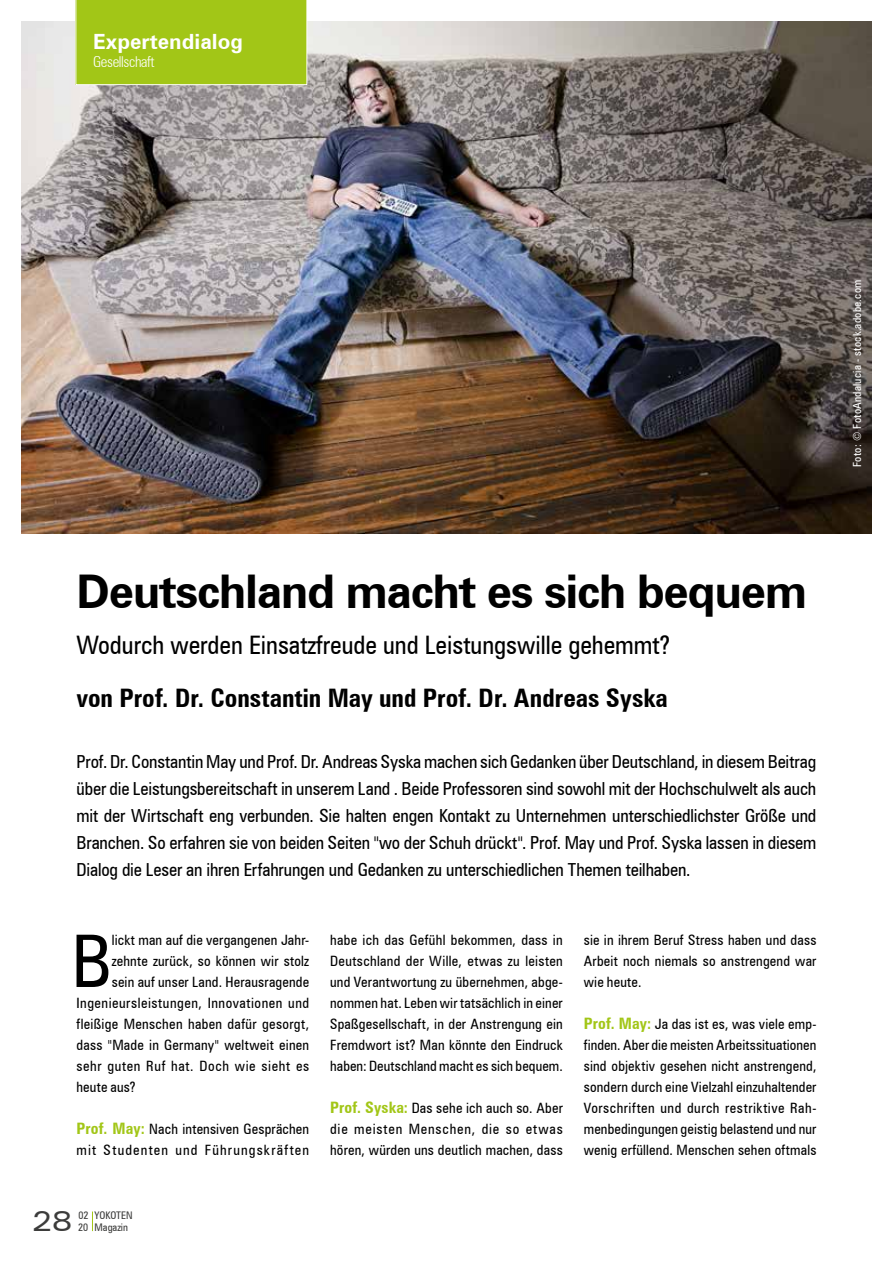
<style>
.page{position:relative;width:893px;height:1263px;background:#fff}
.page>*{position:absolute;margin:0;border:0;box-sizing:border-box;transform-origin:0 0}
.t1{font:condensed 72.6px "Zurich BT";color:#000}
.t2{font:700 46.5px "Zurich BT";letter-spacing:-.03em;color:#000}
.t3{font:expanded 27.75px "Zurich BT";color:#3c3c3b}
.t4{font:condensed 25.5px "Zurich BT";color:#000}
.t5{font:700 condensed 25.5px "Zurich BT";color:#000}
.t6{font:700 21px "Zurich BT";color:#fff}
.t7{font:condensed 18px/27px "Zurich BT";letter-spacing:-.01em;color:#000;text-align:justify}
.t8{font:300 condensed 15px "Zurich BT";letter-spacing:-.025em;color:#fff}
.t9{font:condensed 14.25px/21px "Zurich BT";letter-spacing:.015em;color:#000;text-align:justify}
.t10{font:condensed 14.25px/21px "Zurich BT";letter-spacing:.08em;color:#000}
.t11{font:condensed 14.25px "Zurich BT";letter-spacing:.035em;color:#000}
.t12{font:condensed 14.25px "Zurich BT";letter-spacing:.04em;color:#000}
.t13{font:condensed 11.25px "Zurich BT";letter-spacing:.02em;color:#fff}
.t14{font:condensed 10.5px/12px "Zurich BT";color:#3c3c3b}
.s1{font-weight:700;font-size:15.75px;color:#a2c617}
</style>
<div class="page">
<img style="left:21px;top:21px;width:851px;height:512px">
<div style="left:76px;top:0;width:231px;height:85px;background:#a2c617"></div>
<svg style="left:92px;top:1211px;width:1px;height:20px"></svg>
<h3 class="t6" style="left:93px;top:29px;width:151px">Expertendialog</h3>
<p class="t8" style="left:93px;top:53px;width:63px">Gesellschaft</p>
<p class="t13" style="left:850px;top:467px;width:189px;rotate:-90deg">Foto: © FotoAndalucia - stock.adobe.com</p>
<h2 class="t2" style="left:77px;top:563px;width:732px">Deutschland macht es sich bequem</h2>
<h3 class="t4" style="left:77px;top:629px;width:595px">Wodurch werden Einsatzfreude und Leistungswille gehemmt?</h3>
<h3 class="t5" style="left:77px;top:683px;width:593px">von Prof. Dr. Constantin May und Prof. Dr. Andreas Syska</h3>
<p class="t7" style="left:77px;top:748px;width:741px">Prof. Dr. Constantin May und Prof. Dr. Andreas Syska machen sich Gedanken über Deutschland, in diesem Beitrag über die Leistungsbereitschaft in unserem Land . Beide Professoren sind sowohl mit der Hochschulwelt als auch mit der Wirtschaft eng verbunden. Sie halten engen Kontakt zu Unternehmen unterschiedlichster Größe und Branchen. So erfahren sie von beiden Seiten "wo der Schuh drückt". Prof. May und Prof. Syska lassen in diesem Dialog die Leser an ihren Erfahrungen und Gedanken zu unterschiedlichen Themen teilhaben.</p>
<h1 class="t1" style="left:71px;top:917px;width:42px">B</h1>
<p class="t9" style="left:112px;top:929px;width:199px">lickt man auf die vergangenen Jahr-</p>
<p class="t9" style="left:112px;top:950px;width:199px">zehnte zurück, so können wir stolz</p>
<p class="t9" style="left:112px;top:971px;width:199px">sein auf unser Land. Herausragende</p>
<p class="t11" style="left:77px;top:994px;width:234px">Ingenieursleistungen, Innovationen und</p>
<p class="t9" style="left:77px;top:1013px;width:234px">fleißige Menschen haben dafür gesorgt,</p>
<p class="t9" style="left:77px;top:1034px;width:234px">dass "Made in Germany" weltweit einen</p>
<p class="t12" style="left:77px;top:1057px;width:234px">sehr guten Ruf hat. Doch wie sieht es</p>
<p class="t9" style="left:77px;top:1076px;width:60px">heute aus?</p>
<p class="t10" style="left:77px;top:1118px;width:234px"><span class="s1">Prof. May:</span> Nach intensiven Gesprächen mit Studenten und Führungskräften</p>
<h3 class="t3" style="left:32px;top:1205px;width:42px">28</h3>
<p class="t14" style="left:78px;top:1209px;width:12px">02<br>20</p>
<p class="t14" style="left:95px;top:1209px;width:39px">YOKOTEN</p>
<p class="t14" style="left:95px;top:1221px;width:35px">Magazin</p>
<p class="t9" style="left:330px;top:929px;width:234px">habe ich das Gefühl bekommen, dass in Deutschland der Wille, etwas zu leisten und Verantwortung zu übernehmen, abge&shy;nommen hat. Leben wir tatsächlich in einer Spaßgesellschaft, in der Anstrengung ein Fremdwort ist? Man könnte den Eindruck haben: Deutschland macht es sich bequem.</p>
<p class="t9" style="left:330px;top:1097px;width:234px"><span class="s1">Prof. Syska:</span> Das sehe ich auch so. Aber die meisten Menschen, die so etwas hören, würden uns deutlich machen, dass</p>
<p class="t9" style="left:584px;top:929px;width:234px">sie in ihrem Beruf Stress haben und dass Arbeit noch niemals so anstrengend war wie heute.</p>
<p class="t9" style="left:584px;top:1013px;width:234px"><span class="s1">Prof. May:</span> Ja das ist es, was viele emp&shy;finden. Aber die meisten Arbeitssituationen sind objektiv gesehen nicht anstrengend, sondern durch eine Vielzahl einzuhaltender Vorschriften und durch restriktive Rah&shy;menbedingungen geistig belastend und nur wenig erfüllend. Menschen sehen oftmals</p>
</div>
